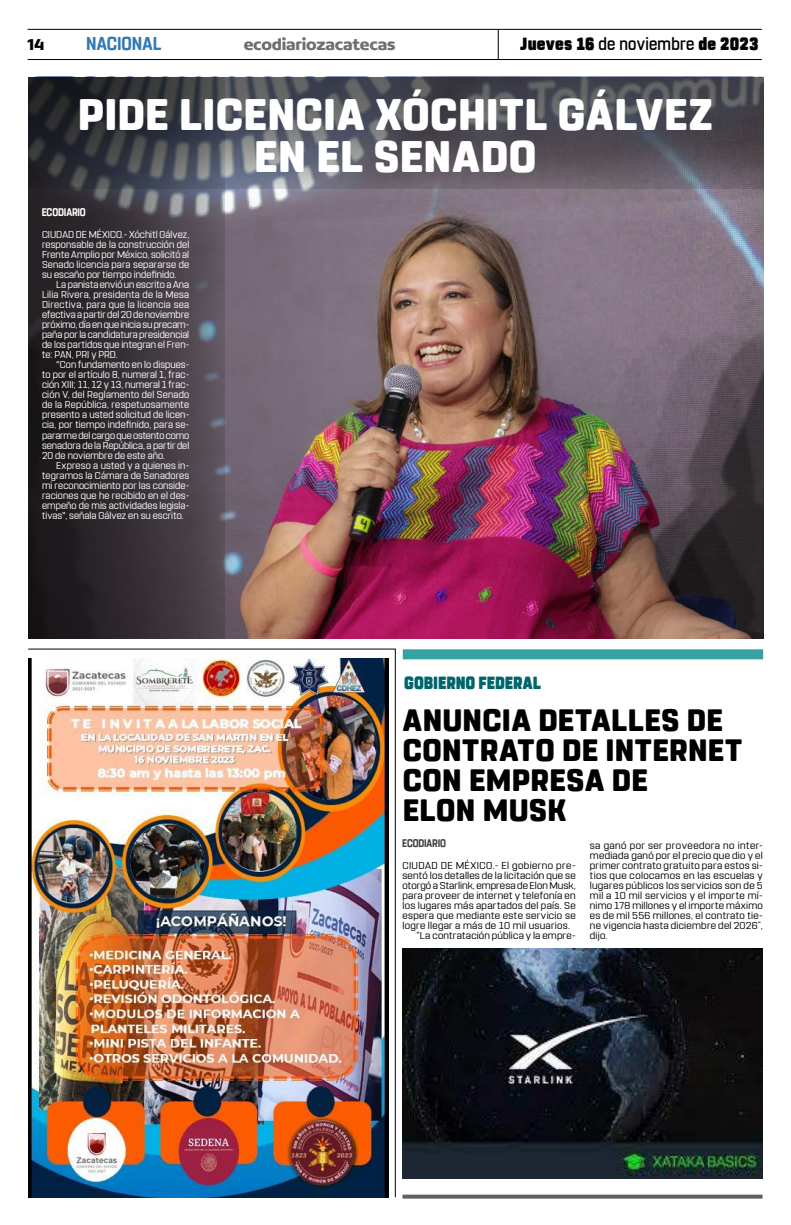
<style>
.page{position:relative;width:791px;height:1225px;background:#fff}
.page>*{position:absolute;margin:0;border:0;box-sizing:border-box;transform-origin:0 0}
.t1{font:800 44px/42px "Rohn Rounded";letter-spacing:.01em;color:#fff;text-align:center}
.t2{font:800 30.8px/30px "Rohn Rounded";letter-spacing:.015em;color:#000}
.t3{font:700 18.6px "Rohn Rounded";color:#327ab3;scale:.91 1}
.t4{font:900 17.6px "Rohn Rounded";letter-spacing:.015em;color:#000;scale:.91 1}
.t5{font:900 17.6px "Rohn Rounded";color:#00666c;scale:.87 1}
.t6{font:700 16.9px "Concord";letter-spacing:-.01em;color:#706f6f}
.t7{font:700 16.9px "Concord";color:#000}
.t8{font:700 11px "Rohn Rounded";letter-spacing:-.015em;color:#3d3d3d;scale:.86 1}
.t9{font:700 11px "Rohn Rounded";letter-spacing:-.015em;color:#fff;scale:.87 1}
.t10{font:10px/10px "Rohn Rounded";letter-spacing:.005em;color:#fff;text-align:justify}
.t11{font:10px/10px "Rohn Rounded";letter-spacing:.025em;color:#000;text-align:justify;scale:1.05 1}
.t12{font:10px "Rohn Rounded";letter-spacing:.005em;color:#000;scale:1.05 1}
.s1{font-weight:500}
</style>
<div class="page">
<img style="left:225px;top:188px;width:538px;height:450px">
<svg style="left:225px;top:77px;width:539px;height:111px;background:#57555f"></svg>
<svg style="left:28px;top:77px;width:197px;height:561px;background:#373339"></svg>
<hr style="left:28px;top:29px;width:734px;height:1px;background:#000">
<hr style="left:28px;top:59px;width:734px;height:1px;background:#000">
<hr style="left:498px;top:29px;width:1px;height:31px;background:#000">
<svg style="left:28px;top:648px;width:368px;height:550px"></svg>
<svg style="left:402px;top:1194px;width:360px;height:4px"></svg>
<div style="left:403px;top:649px;width:360px;height:10px;background:#36a1a1"></div>
<img style="left:28px;top:658px;width:360px;height:539px">
<img style="left:403px;top:948px;width:359px;height:230px">
<h3 class="t7" style="left:28px;top:34px;width:18px">14</h3>
<h3 class="t3" style="left:86px;top:33px;width:84px">NACIONAL</h3>
<h3 class="t6" style="left:244px;top:34px;width:153px">ecodiariozacatecas</h3>
<h3 class="t4" style="left:520px;top:34px;width:263px">Jueves 16 <span class="s1">de noviembre</span> de 2023</h3>
<h1 class="t1" style="left:78px;top:94px;width:637px">PIDE LICENCIA XÓCHITL GÁLVEZ<br>EN EL SENADO</h1>
<p class="t9" style="left:42px;top:206px;width:52px">ECODIARIO</p>
<p class="t10" style="left:42px;top:230px;width:149px">CIUDAD DE MÉXICO.- Xóchitl Gálvez, responsable de la construcción del Frente Amplio por México, solicitó al Senado licencia para separarse de su escaño por tiempo indefinido.</p>
<p class="t10" style="left:42px;top:280px;width:149px;text-indent:14px">La panista envió un escrito a Ana Lilia Rivera, presidenta de la Mesa Directiva, para que la licencia sea efectiva a partir del 20 de noviembre próximo, día en que inicia su precam&shy;paña por la candidatura presidencial de los partidos que integran el Fren&shy;te: PAN, PRI y PRD.</p>
<p class="t10" style="left:42px;top:360px;width:149px;text-indent:14px">"Con fundamento en lo dispues&shy;to por el artículo 8, numeral 1, frac&shy;ción XIII; 11, 12 y 13, numeral 1 frac&shy;ción V, del Reglamento del Senado de la República, respetuosamente presento a usted solicitud de licen&shy;cia, por tiempo indefinido, para se&shy;pararme del cargo que ostento como senadora de la República, a partir del 20 de noviembre de este año.</p>
<p class="t10" style="left:42px;top:460px;width:149px;text-indent:14px">Expreso a usted y a quienes in&shy;tegramos la Cámara de Senadores mi reconocimiento por las conside&shy;raciones que he recibido en el des&shy;empeño de mis actividades legisla&shy;tivas", señala Gálvez en su escrito.</p>
<h3 class="t5" style="left:404px;top:673px;width:158px">GOBIERNO FEDERAL</h3>
<h2 class="t2" style="left:403px;top:705px;width:341px">ANUNCIA DETALLES DE<br>CONTRATO DE INTERNET<br>CON EMPRESA DE<br>ELON MUSK</h2>
<p class="t11" style="left:402px;top:860px;width:166px">CIUDAD DE MÉXICO.- El gobierno pre-</p>
<p class="t11" style="left:402px;top:870px;width:166px">sentó los detalles de la licitación que se</p>
<p class="t12" style="left:402px;top:879px;width:167px">otorgó a Starlink, empresa de Elon Musk,</p>
<p class="t11" style="left:402px;top:890px;width:166px">para proveer de internet y telefonía en</p>
<p class="t11" style="left:402px;top:900px;width:166px">los lugares más apartados del país. Se</p>
<p class="t11" style="left:402px;top:910px;width:166px">espera que mediante este servicio se</p>
<p class="t11" style="left:402px;top:920px;width:161px">logre llegar a más de 10 mil usuarios.</p>
<p class="t11" style="left:417px;top:930px;width:153px">“La contratación pública y la empre-</p>
<p class="t8" style="left:402px;top:837px;width:52px">ECODIARIO</p>
<p class="t11" style="left:590px;top:840px;width:166px">sa ganó por ser proveedora no inter&shy;mediada ganó por el precio que dio y el primer contrato gratuito para estos si&shy;tios que colocamos en las escuelas y lugares públicos los servicios son de 5 mil a 10 mil servicios y el importe mí&shy;nimo 178 millones y el importe máximo es de mil 556 millones, el contrato tie&shy;ne vigencia hasta diciembre del 2026”, dijo.</p>
</div>
